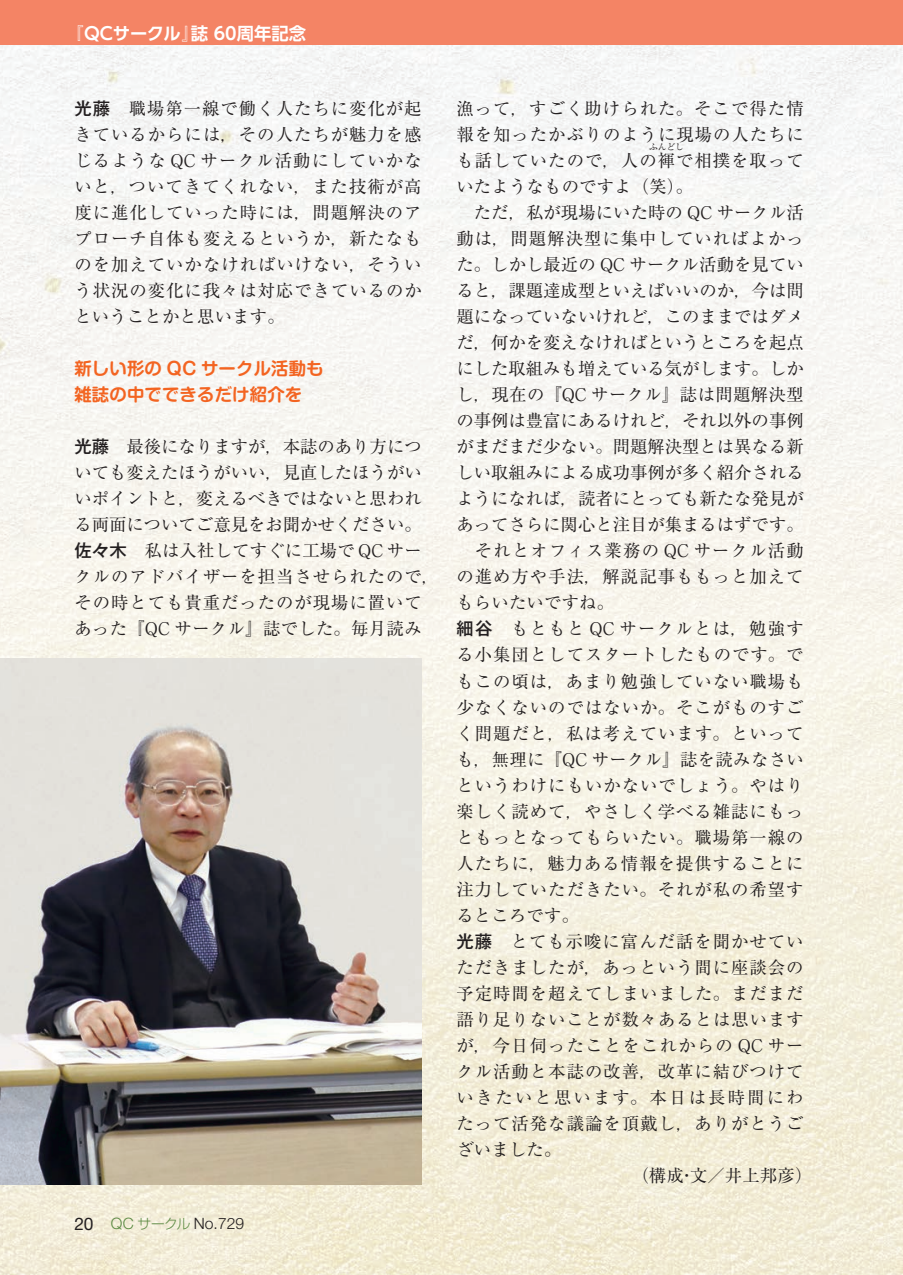
<style>
.page{position:relative;width:903px;height:1275px;background:#fff}
.page>*{position:absolute;margin:0;border:0;box-sizing:border-box;transform-origin:0 0}
._44_本文{font:17.32px/26.1px "Ryumin Pro";letter-spacing:.055em;color:#231f20;text-align:justify}
._42_小見出し_14Q{font:700 17.32px "Shin M Go Pro De";letter-spacing:.01em;color:#f36421}
._00_本文グリッド固定なし{font:700 17.32px "UD Shin Go Pro De";color:#fff}
._44_本文-2{font:17.32px "Ryumin Pro";letter-spacing:.01em;color:#231f20}
._50_著者{font:17.32px "Ryumin Pro";letter-spacing:.01em;color:#231f20}
.t1{font:300 15.75px "Helvetica Neue LT Std";color:#231f20}
._44_本文-3{font:8.75px "Ryumin Pro";color:#231f20}
.s1{font-family:"Gothic MB101 Pro";font-weight:500}
.s2{font-weight:400;font-size:17.32px}
.s3{color:#5c8a43}
.s4{font-family:"Shin Go Pro";font-size:13.65px;color:#5c8a43}
</style>
<div class="page">
<img style="left:0;top:45px;width:903px;height:1230px">
<img style="left:0;top:659px;width:422px;height:525px">
<div style="left:0;top:0;width:903px;height:45px;background:#f48465"></div>
<p class="_00_本文グリッド固定なし" style="left:66px;top:19px;width:242px">『QCサークル』誌 60周年記念</p>
<p class="_44_本文" style="left:74px;top:94px;width:349px"><span class="s1">光藤</span>　職場第一線で働く人たちに変化が起きているからには，その人たちが魅力を感じるような QC サークル活動にしていかないと，ついてきてくれない，また技術が高度に進化していった時には，問題解決のアプローチ自体も変えるというか，新たなものを加えていかなければいけない，そういう状況の変化に我々は対応できているのかということかと思います。</p>
<p class="_42_小見出し_14Q" style="left:74px;top:354px;width:251px">新しい形の QC サークル活動も</p>
<p class="_42_小見出し_14Q" style="left:74px;top:380px;width:229px">雑誌の中でできるだけ紹介を</p>
<p class="_44_本文" style="left:74px;top:432px;width:349px"><span class="s1">光藤</span>　最後になりますが，本誌のあり方についても変えたほうがいい，見直したほうがいいポイントと，変えるべきではないと思われる両面についてご意見をお聞かせください。</p>
<p class="_44_本文" style="left:74px;top:537px;width:366px;text-align:left"><span class="s1">佐々木</span>　私は入社してすぐに工場で QC サークルのアドバイザーを担当させられたので，その時とても貴重だったのが現場に置いてあった『QC サークル』誌でした。毎月読み</p>
<p class="t1" style="left:74px;top:1214px;width:171px"><span class="s2">20</span> <span class="s3">QC</span> <span class="s4">サークル</span> No.729</p>
<p class="_44_本文" style="left:456px;top:94px;width:349px">漁って，すごく助けられた。そこで得た情報を知ったかぶりのように現場の人たちにも話していたので，人の褌で相撲を取って</p>
<p class="_44_本文-3" style="left:649px;top:140px;width:36px">ふんどし</p>
<p class="_44_本文-2" style="left:456px;top:173px;width:238px">いたようなものですよ（笑）。</p>
<p class="_44_本文" style="left:456px;top:198px;width:349px">　ただ，私が現場にいた時の QC サークル活動は，問題解決型に集中していればよかった。しかし最近の QC サークル活動を見ていると，課題達成型といえばいいのか，今は問題になっていないけれど，このままではダメだ，何かを変えなければというところを起点にした取組みも増えている気がします。しかし，現在の『QC サークル』誌は問題解決型の事例は豊富にあるけれど，それ以外の事例がまだまだ少ない。問題解決型とは異なる新しい取組みによる成功事例が多く紹介されるようになれば，読者にとっても新たな発見があってさらに関心と注目が集まるはずです。</p>
<p class="_44_本文" style="left:456px;top:537px;width:349px">　それとオフィス業務の QC サークル活動の進め方や手法，解説記事ももっと加えてもらいたいですね。</p>
<p class="_44_本文" style="left:456px;top:615px;width:349px"><span class="s1">細谷</span>　もともと QC サークルとは，勉強する小集団としてスタートしたものです。でもこの頃は，あまり勉強していない職場も少なくないのではないか。そこがものすごく問題だと，私は考えています。といっても，無理に『QC サークル』誌を読みなさいというわけにもいかないでしょう。やはり楽しく読めて，やさしく学べる雑誌にもっともっとなってもらいたい。職場第一線の人たちに，魅力ある情報を提供することに注力していただきたい。それが私の希望するところです。</p>
<p class="_44_本文" style="left:456px;top:927px;width:349px"><span class="s1">光藤</span>　とても示唆に富んだ話を聞かせていただきましたが，あっという間に座談会の予定時間を超えてしまいました。まだまだ語り足りないことが数々あるとは思いますが，今日伺ったことをこれからの QC サークル活動と本誌の改善，改革に結びつけていきたいと思います。本日は長時間にわたって活発な議論を頂戴し，ありがとうございました。</p>
<p class="_50_著者" style="left:632px;top:1162px;width:182px">（構成・文／井上邦彦）</p>
</div>
